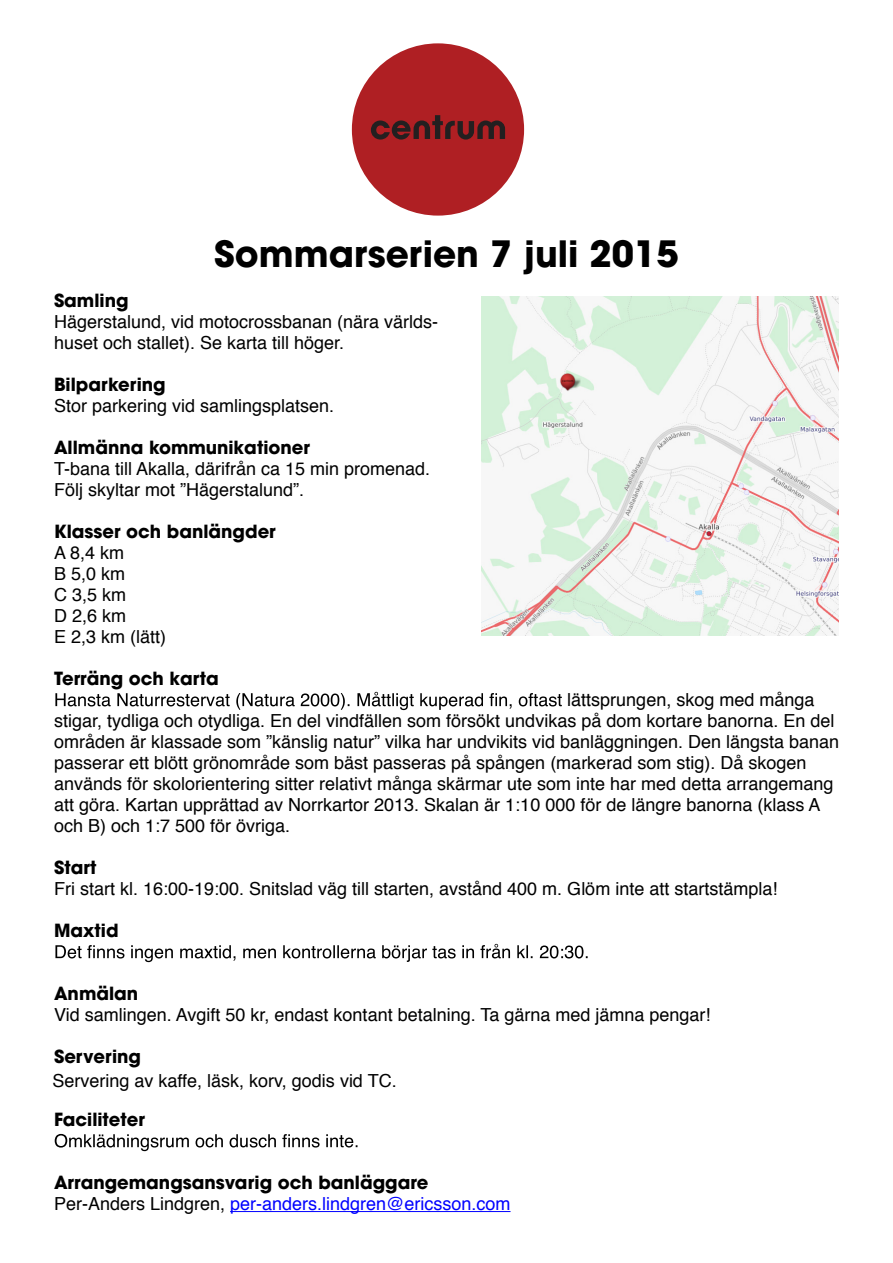
<style>
.page{position:relative;width:893px;height:1263px;background:#fff}
.page>*{position:absolute;margin:0;border:0;box-sizing:border-box;transform-origin:0 0}
.t1{font:700 36px "Avant Garde";color:#000}
.t2{font:18px/21px "Helvetica";color:#000}
.t3{font:700 18px "Avant Garde";color:#000}
.t4{font:18px "Helvetica";color:#00f}
.s1{color:#000}
</style>
<div class="page">
<hr style="left:230px;top:1211px;width:280px;height:1px;background:#00f">
<svg style="left:55px;top:692px;width:507px;height:18px"></svg>
<svg style="left:55px;top:944px;width:533px;height:18px"></svg>
<svg style="left:55px;top:1134px;width:302px;height:17px"></svg>
<div style="left:352px;top:43px;width:172px;height:173px;background:#af1f23;border-radius:50%"></div>
<svg style="left:371px;top:115px;width:134px;height:25px"></svg>
<img style="left:482px;top:297px;width:357px;height:338px">
<h1 class="t1" style="left:214px;top:230px;width:466px">Sommarserien 7 juli 2015</h1>
<p class="t3" style="left:54px;top:289px;width:76px">Samling</p>
<p class="t2" style="left:54px;top:312px;width:386px">Hägerstalund, vid motocrossbanan (nära världs&shy;huset och stallet). Se karta till höger.</p>
<p class="t3" style="left:54px;top:373px;width:113px">Bilparkering</p>
<p class="t2" style="left:54px;top:396px;width:282px">Stor parkering vid samlingsplatsen.</p>
<p class="t3" style="left:54px;top:436px;width:257px">Allmänna kommunikationer</p>
<p class="t2" style="left:54px;top:459px;width:378px">T-bana till Akalla, därifrån ca 15 min promenad.<br>Följ skyltar mot ”Hägerstalund”.</p>
<p class="t3" style="left:54px;top:520px;width:223px">Klasser och banlängder</p>
<p class="t2" style="left:54px;top:543px;width:114px">A 8,4 km<br>B 5,0 km<br>C 3,5 km<br>D 2,6 km<br>E 2,3 km (lätt)</p>
<p class="t3" style="left:54px;top:667px;width:166px">Terräng och karta</p>
<p class="t2" style="left:54px;top:690px;width:787px;text-indent:513px">lättsprungen, skog med många stigar, tydliga och otydliga. En del vindfällen som försökt undvikas på dom kortare banorna. En del områden är klassade som ”känslig natur” vilka har undvikits vid banläggningen. Den längsta banan passerar ett blött grönområde som bäst passeras på spången (markerad som stig). Då skogen används för skolorientering sitter relativt många skärmar ute som inte har med detta arrangemang att göra. Kartan upprättad av Norrkartor 2013. Skalan är 1:10 000 för de längre banorna (klass A och B) och 1:7 500 för övriga.</p>
<p class="t3" style="left:54px;top:856px;width:44px">Start</p>
<p class="t2" style="left:54px;top:879px;width:725px">Fri start kl. 16:00-19:00. Snitslad väg till starten, avstånd 400 m. Glöm inte att startstämpla!</p>
<p class="t3" style="left:54px;top:919px;width:66px">Maxtid</p>
<p class="t3" style="left:54px;top:982px;width:86px">Anmälan</p>
<p class="t2" style="left:54px;top:1005px;width:658px">Vid samlingen. Avgift 50 kr, endast kontant betalning. Ta gärna med jämna pengar!</p>
<p class="t3" style="left:54px;top:1045px;width:88px">Servering</p>
<p class="t2" style="left:52px;top:1071px;width:346px">Servering av kaffe, läsk, korv, godis vid TC.</p>
<p class="t3" style="left:54px;top:1108px;width:93px">Faciliteter</p>
<p class="t3" style="left:54px;top:1171px;width:376px">Arrangemangsansvarig och banläggare</p>
<p class="t4" style="left:54px;top:1190px;width:458px"><span class="s1">Per-Anders Lindgren,</span> per-anders.lindgren@ericsson.com</p>
</div>
